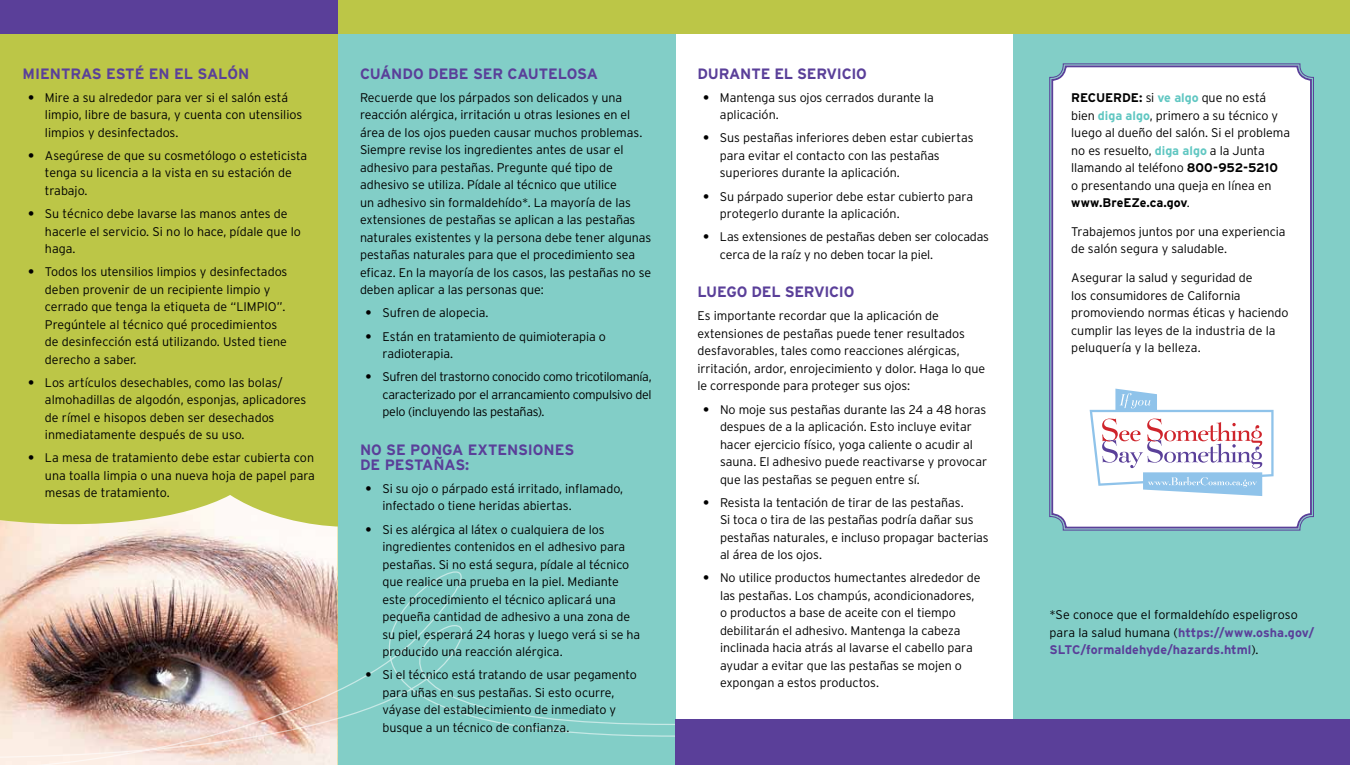
<style>
.page{position:relative;width:1350px;height:765px;background:#fff}
.page>*{position:absolute;margin:0;border:0;box-sizing:border-box;transform-origin:0 0}
.t1{font:700 15px/15px "Interstate";letter-spacing:-.01em;color:#5a3f99}
.t2{font:700 15px "Interstate";color:#5a4099}
.t3{font:300 12.5px/17.5px "Interstate";letter-spacing:-.005em;color:#000}
.s1{font-weight:700}
.s2{font-weight:700;color:#61c7c2}
.s3{font-weight:700;color:#5a3f99}
</style>
<div class="page">
<div style="left:338px;top:17px;width:338px;height:748px;background:#82cec7"></div>
<div style="left:0;top:17px;width:337px;height:748px;background:#bcc647"></div>
<div style="left:1012px;top:28px;width:338px;height:731px;background:#82cec7"></div>
<img style="left:0;top:495px;width:338px;height:75px">
<img style="left:0;top:570px;width:676px;height:195px">
<div style="left:676px;top:720px;width:674px;height:45px;background:#5a3f99"></div>
<div style="left:338px;top:0;width:1012px;height:34px;background:#bcc647"></div>
<div style="left:0;top:0;width:338px;height:34px;background:#5a3f99"></div>
<div style="left:1049px;top:63px;width:265px;height:468px;background:#fff"></div>
<div style="left:1051px;top:65px;width:261px;height:464px;border:2px solid #5a4099;border-radius:13px"></div>
<svg style="left:1090px;top:389px;width:184px;height:107px;background:#e2e5ef"></svg>
<p class="t2" style="left:22px;top:65px;width:229px">MIENTRAS ESTÉ EN EL SALÓN</p>
<p class="t3" style="left:45px;top:89px;width:259px;text-indent:-17px"><span class="s1">•</span> Mire a su alrededor para ver si el salón está limpio, libre de basura, y cuenta con utensilios limpios y desinfectados.</p>
<p class="t3" style="left:45px;top:147px;width:264px;text-indent:-17px"><span class="s1">•</span> Asegúrese de que su cosmetólogo o esteticista tenga su licencia a la vista en su estación de trabajo.</p>
<p class="t3" style="left:45px;top:205px;width:257px;text-indent:-17px"><span class="s1">•</span> Su técnico debe lavarse las manos antes de hacerle el servicio. Si no lo hace, pídale que lo haga.</p>
<p class="t3" style="left:45px;top:263px;width:244px;text-indent:-17px"><span class="s1">•</span> Todos los utensilios limpios y desinfectados deben provenir de un recipiente limpio y cerrado que tenga la etiqueta de “LIMPIO”.<br>Pregúntele al técnico qué procedimientos de desinfección está utilizando. Usted tiene derecho a saber.</p>
<p class="t3" style="left:45px;top:374px;width:263px;text-indent:-17px"><span class="s1">•</span> Los artículos desechables, como las bolas/ almohadillas de algodón, esponjas, aplicadores de rímel e hisopos deben ser desechados inmediatamente después de su uso.</p>
<p class="t3" style="left:45px;top:449px;width:271px;text-align:justify;text-indent:-17px"><span class="s1">•</span> La mesa de tratamiento debe estar cubierta con una toalla limpia o una nueva hoja de papel para mesas de tratamiento.</p>
<h1 class="t1" style="left:360px;top:66px;width:240px">CUÁNDO DEBE SER CAUTELOSA</h1>
<p class="t3" style="left:360px;top:89px;width:293px">Recuerde que los párpados son delicados y una reacción alérgica, irritación u otras lesiones en el área de los ojos pueden causar muchos problemas.<br>Siempre revise los ingredientes antes de usar el adhesivo para pestañas. Pregunte qué tipo de adhesivo se utiliza. Pídale al técnico que utilice<br>un adhesivo sin formaldehído*. La mayoría de las extensiones de pestañas se aplican a las pestañas naturales existentes y la persona debe tener algunas pestañas naturales para que el procedimiento sea eficaz. En la mayoría de los casos, las pestañas no se deben aplicar a las personas que:</p>
<p class="t3" style="left:366px;top:304px;width:124px"><span class="s1">•</span> Sufren de alopecia.</p>
<p class="t3" style="left:382px;top:327px;width:225px;text-indent:-17px"><span class="s1">•</span> Están en tratamiento de quimioterapia o radioterapia.</p>
<p class="t3" style="left:382px;top:368px;width:271px;text-align:justify;text-indent:-17px"><span class="s1">•</span> Sufren del trastorno conocido como tricotilomanía, caracterizado por el arrancamiento compulsivo del pelo (incluyendo las pestañas).</p>
<h2 class="t1" style="left:360px;top:442px;width:216px">NO SE PONGA EXTENSIONES<br>DE PESTAÑAS:</h2>
<p class="t3" style="left:382px;top:480px;width:242px;text-indent:-17px"><span class="s1">•</span> Si su ojo o párpado está irritado, inflamado, infectado o tiene heridas abiertas.</p>
<p class="t3" style="left:382px;top:520px;width:259px;text-indent:-17px"><span class="s1">•</span> Si es alérgica al látex o cualquiera de los ingredientes contenidos en el adhesivo para pestañas. Si no está segura, pídale al técnico que realice una prueba en la piel. Mediante este procedimiento el técnico aplicará una pequeña cantidad de adhesivo a una zona de su piel, esperará 24 horas y luego verá si se ha producido una reacción alérgica.</p>
<p class="t3" style="left:382px;top:666px;width:256px;text-indent:-17px"><span class="s1">•</span> Si el técnico está tratando de usar pegamento para uñas en sus pestañas. Si esto ocurre, váyase del establecimiento de inmediato y busque a un técnico de confianza.</p>
<h3 class="t1" style="left:698px;top:66px;width:171px">DURANTE EL SERVICIO</h3>
<p class="t3" style="left:720px;top:89px;width:215px;text-indent:-17px"><span class="s1">•</span> Mantenga sus ojos cerrados durante la aplicación.</p>
<p class="t3" style="left:720px;top:129px;width:255px;text-indent:-17px"><span class="s1">•</span> Sus pestañas inferiores deben estar cubiertas para evitar el contacto con las pestañas superiores durante la aplicación.</p>
<p class="t3" style="left:720px;top:187px;width:255px;text-indent:-17px"><span class="s1">•</span> Su párpado superior debe estar cubierto para protegerlo durante la aplicación.</p>
<p class="t3" style="left:720px;top:228px;width:271px;text-indent:-17px"><span class="s1">•</span> Las extensiones de pestañas deben ser colocadas cerca de la raíz y no deben tocar la piel.</p>
<h4 class="t1" style="left:698px;top:284px;width:158px">LUEGO DEL SERVICIO</h4>
<p class="t3" style="left:698px;top:307px;width:289px">Es importante recordar que la aplicación de extensiones de pestañas puede tener resultados desfavorables, tales como reacciones alérgicas, irritación, ardor, enrojecimiento y dolor. Haga lo que le corresponde para proteger sus ojos:</p>
<p class="t3" style="left:720px;top:400px;width:269px;text-indent:-17px"><span class="s1">•</span> No moje sus pestañas durante las 24 a 48 horas despues de a la aplicación. Esto incluye evitar hacer ejercicio físico, yoga caliente o acudir al sauna. El adhesivo puede reactivarse y provocar que las pestañas se peguen entre sí.</p>
<p class="t3" style="left:720px;top:493px;width:270px;text-indent:-17px"><span class="s1">•</span> Resista la tentación de tirar de las pestañas.<br>Si toca o tira de las pestañas podría dañar sus pestañas naturales, e incluso propagar bacterias al área de los ojos.</p>
<p class="t3" style="left:720px;top:569px;width:262px;text-indent:-17px"><span class="s1">•</span> No utilice productos humectantes alrededor de las pestañas. Los champús, acondicionadores,</p>
<p class="t3" style="left:720px;top:604px;width:254px">o productos a base de aceite con el tiempo debilitarán el adhesivo. Mantenga la cabeza inclinada hacia atrás al lavarse el cabello para ayudar a evitar que las pestañas se mojen o expongan a estos productos.</p>
<p class="t3" style="left:1071px;top:89px;width:220px"><span class="s1">RECUERDE:</span> si <span class="s2">ve algo</span> que no está bien <span class="s2">diga algo</span>, primero a su técnico y luego al dueño del salón. Si el problema no es resuelto, <span class="s2">diga algo</span> a la Junta llamando al teléfono <span class="s1">800-952-5210<br></span>o presentando una queja en línea en <span class="s1">www.BreEZe.ca.gov</span>.</p>
<p class="t3" style="left:1071px;top:223px;width:216px">Trabajemos juntos por una experiencia de salón segura y saludable.</p>
<p class="t3" style="left:1071px;top:269px;width:219px">Asegurar la salud y seguridad de<br>los consumidores de California promoviendo normas éticas y haciendo cumplir las leyes de la industria de la peluquería y la belleza.</p>
<p class="t3" style="left:1049px;top:606px;width:266px">*Se conoce que el formaldehído espeligroso para la salud humana (<span class="s3">https://www.osha.gov/<br>SLTC/formaldehyde/hazards.html</span>).</p>
</div>
